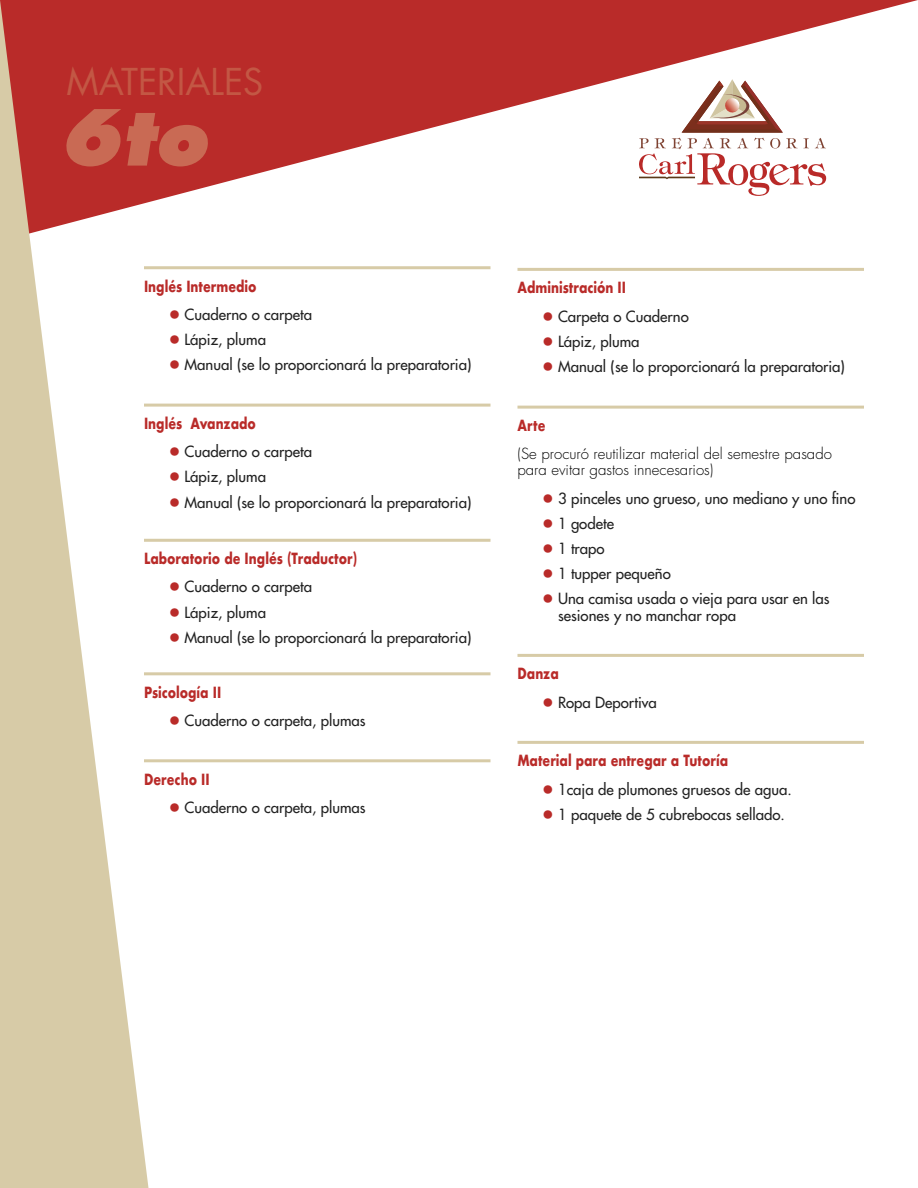
<style>
.page{position:relative;width:918px;height:1188px;background:#fff}
.page>*{position:absolute;margin:0;border:0;box-sizing:border-box;transform-origin:0 0}
.t1{font:italic 800 75px "Futura";color:#c96a54}
.t2{font:36px "Futura";color:#c35744}
.t3{font:15px/16.2px "Futura";color:#222}
.t4{font:700 15px "Futura";color:#b92b29;scale:.8 1}
.t5{font:300 15px/16.2px "Futura";color:#000}
.s1{font-size:22.5px;color:#b92b29}
</style>
<div class="page">
<svg style="left:148px;top:0;width:770px;height:203px;fill:#b92b29"></svg>
<svg style="left:639px;top:79px;width:187px;height:117px"></svg>
<svg style="left:0;top:0;width:148px;height:1188px;fill:#d7cba7"></svg>
<hr style="left:144px;top:266px;width:346px;height:3px;background:#d7cba7">
<div style="left:144px;top:387px;width:346px;height:19px;background:#fff"></div>
<hr style="left:144px;top:404px;width:346px;height:3px;background:#d7cba7">
<hr style="left:144px;top:539px;width:346px;height:3px;background:#d7cba7">
<hr style="left:144px;top:672px;width:346px;height:3px;background:#d7cba7">
<hr style="left:144px;top:759px;width:346px;height:3px;background:#d7cba7">
<hr style="left:518px;top:268px;width:346px;height:3px;background:#d7cba7">
<hr style="left:518px;top:406px;width:346px;height:3px;background:#d7cba7">
<hr style="left:518px;top:654px;width:346px;height:3px;background:#d7cba7">
<hr style="left:518px;top:741px;width:346px;height:3px;background:#d7cba7">
<h2 class="t2" style="left:67px;top:57px;width:198px">MATERIALES</h2>
<h1 class="t1" style="left:59px;top:91px;width:150px">6to</h1>
<p class="t4" style="left:144px;top:275px;width:142px">Inglés Intermedio</p>
<p class="t3" style="left:168px;top:306px;width:146px"><span class="s1">•</span> Cuaderno o carpeta</p>
<p class="t3" style="left:168px;top:331px;width:100px"><span class="s1">•</span> Lápiz, pluma</p>
<p class="t3" style="left:168px;top:357px;width:305px"><span class="s1">•</span> Manual (se lo proporcionará la preparatoria)</p>
<p class="t4" style="left:144px;top:413px;width:141px">Inglés Avanzado</p>
<p class="t3" style="left:168px;top:444px;width:146px"><span class="s1">•</span> Cuaderno o carpeta</p>
<p class="t3" style="left:168px;top:469px;width:100px"><span class="s1">•</span> Lápiz, pluma</p>
<p class="t3" style="left:168px;top:494px;width:305px"><span class="s1">•</span> Manual (se lo proporcionará la preparatoria)</p>
<p class="t4" style="left:144px;top:548px;width:268px">Laboratorio de Inglés (Traductor)</p>
<p class="t3" style="left:168px;top:579px;width:146px"><span class="s1">•</span> Cuaderno o carpeta</p>
<p class="t3" style="left:168px;top:604px;width:100px"><span class="s1">•</span> Lápiz, pluma</p>
<p class="t3" style="left:168px;top:629px;width:305px"><span class="s1">•</span> Manual (se lo proporcionará la preparatoria)</p>
<p class="t4" style="left:144px;top:681px;width:98px">Psicología II</p>
<p class="t3" style="left:168px;top:712px;width:199px"><span class="s1">•</span> Cuaderno o carpeta, plumas</p>
<p class="t4" style="left:144px;top:768px;width:84px">Derecho II</p>
<p class="t3" style="left:168px;top:799px;width:199px"><span class="s1">•</span> Cuaderno o carpeta, plumas</p>
<p class="t4" style="left:518px;top:277px;width:137px">Administración II</p>
<p class="t3" style="left:542px;top:308px;width:149px"><span class="s1">•</span> Carpeta o Cuaderno</p>
<p class="t3" style="left:542px;top:333px;width:100px"><span class="s1">•</span> Lápiz, pluma</p>
<p class="t3" style="left:542px;top:358px;width:305px"><span class="s1">•</span> Manual (se lo proporcionará la preparatoria)</p>
<p class="t4" style="left:518px;top:415px;width:36px">Arte</p>
<p class="t5" style="left:518px;top:446px;width:316px">(Se procuró reutilizar material del semestre pasado para evitar gastos innecesarios)</p>
<p class="t3" style="left:542px;top:490px;width:315px"><span class="s1">•</span> 3 pinceles uno grueso, uno mediano y uno fino</p>
<p class="t3" style="left:542px;top:515px;width:74px"><span class="s1">•</span> 1 godete</p>
<p class="t3" style="left:542px;top:540px;width:65px"><span class="s1">•</span> 1 trapo</p>
<p class="t3" style="left:542px;top:565px;width:131px"><span class="s1">•</span> 1 tupper pequeño</p>
<p class="t3" style="left:558px;top:591px;width:273px;text-indent:-16px"><span class="s1">•</span> Una camisa usada o vieja para usar en las sesiones y no manchar ropa</p>
<p class="t4" style="left:518px;top:663px;width:53px">Danza</p>
<p class="t3" style="left:542px;top:694px;width:117px"><span class="s1">•</span> Ropa Deportiva</p>
<p class="t4" style="left:518px;top:750px;width:265px">Material para entregar a Tutoría</p>
<p class="t3" style="left:542px;top:781px;width:252px"><span class="s1">•</span> 1caja de plumones gruesos de agua.</p>
<p class="t3" style="left:542px;top:806px;width:245px"><span class="s1">•</span> 1 paquete de 5 cubrebocas sellado.</p>
</div>
